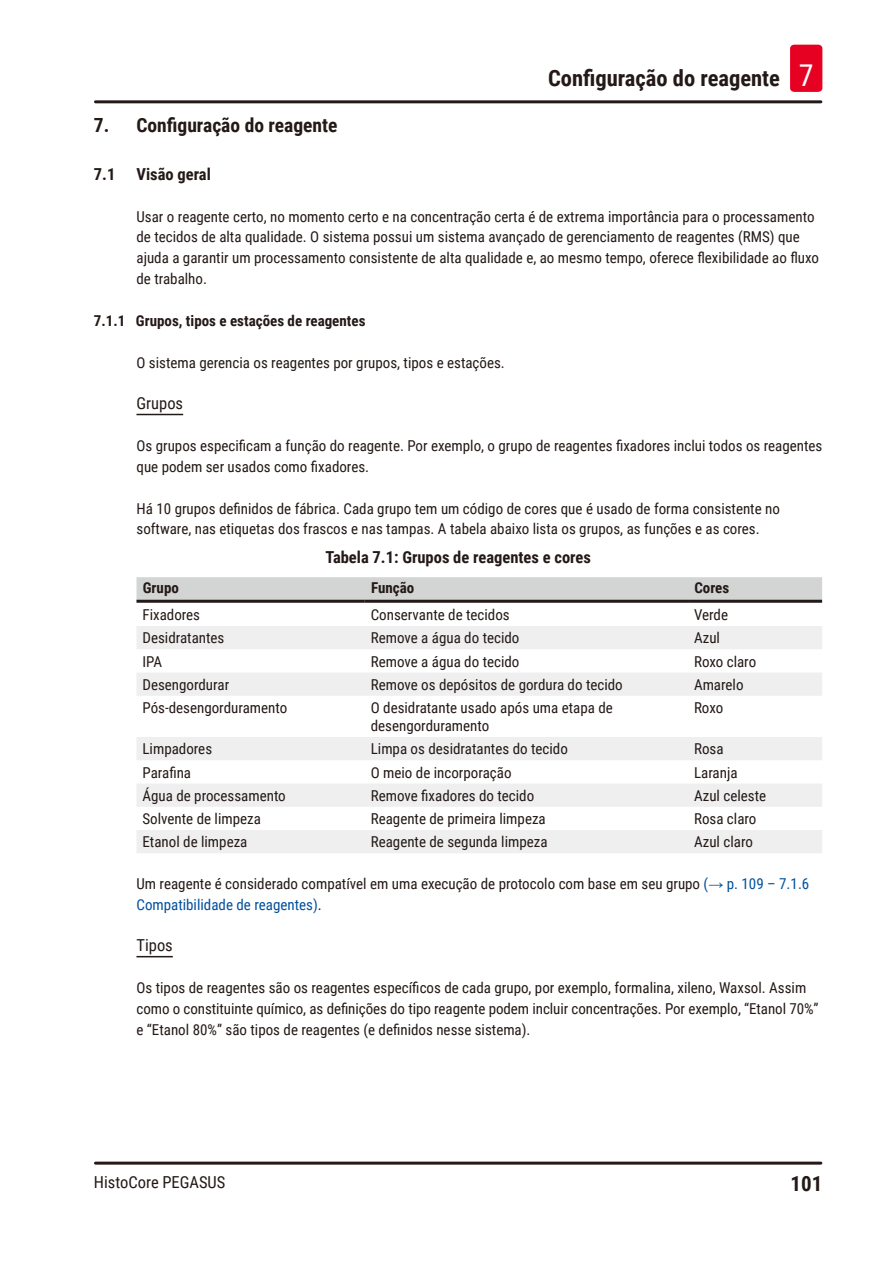
<style>
.page{position:relative;width:893px;height:1263px;background:#fff}
.page>*{position:absolute;margin:0;border:0;box-sizing:border-box;transform-origin:0 0}
.t1{font:700 22.5px "Roboto Condensed";color:#231916}
.t2{font:700 21px "Roboto Condensed";color:#231916}
.t3{font:700 19.5px "Roboto Condensed";color:#231916}
.Table_heading_center{font:700 16.5px "Roboto Condensed";color:#231916}
.I_Topic{font:16.5px "Roboto Condensed";color:#231916}
.Description_text{font:15px/20.9px "Roboto Condensed";color:#231916}
.Table_text{font:15px/18px "Roboto Condensed";color:#231916}
.Table_heading{font:700 15px "Roboto Condensed";color:#231916}
.s1{font-weight:400;font-size:30px;color:#fff}
.s2{color:#00509e}
.s3{font-family:"Arial";color:#00509e}
</style>
<div class="page">
<hr style="left:95px;top:100px;width:726px;height:3px;background:#231916">
<hr style="left:95px;top:1161px;width:726px;height:3px;background:#231916">
<div style="left:790px;top:45px;width:32px;height:47px;background:#e60021;border-radius:4px"></div>
<hr style="left:136px;top:414px;width:47px;height:1px;background:#231916">
<hr style="left:136px;top:956px;width:37px;height:1px;background:#231916">
<svg style="left:136px;top:577px;width:686px;height:23px;background:#d1d2d2"></svg>
<svg style="left:137px;top:626px;width:685px;height:227px;fill:#f2f2f3"></svg>
<hr style="left:136px;top:600px;width:229px;height:3px;background:#231916">
<hr style="left:365px;top:600px;width:323px;height:3px;background:#231916">
<hr style="left:688px;top:600px;width:134px;height:3px;background:#231916">
<h1 class="t1" style="left:548px;top:63px;width:267px">Configuração do reagente <span class="s1">7</span></h1>
<p class="t3" style="left:94px;top:111px;width:245px">7. Configuração do reagente</p>
<p class="Table_heading_center" style="left:94px;top:162px;width:23px">7.1</p>
<p class="Table_heading_center" style="left:136px;top:162px;width:76px">Visão geral</p>
<p class="Description_text" style="left:136px;top:205px;width:684px">Usar o reagente certo, no momento certo e na concentração certa é de extrema importância para o processamento de tecidos de alta qualidade. O sistema possui um sistema avançado de gerenciamento de reagentes (RMS) que ajuda a garantir um processamento consistente de alta qualidade e, ao mesmo tempo, oferece flexibilidade ao fluxo de trabalho.</p>
<p class="Table_heading" style="left:94px;top:310px;width:273px">7.1.1 Grupos, tipos e estações de reagentes</p>
<p class="Description_text" style="left:136px;top:351px;width:370px">O sistema gerencia os reagentes por grupos, tipos e estações.</p>
<p class="I_Topic" style="left:136px;top:392px;width:48px">Grupos</p>
<p class="Description_text" style="left:136px;top:435px;width:687px">Os grupos especificam a função do reagente. Por exemplo, o grupo de reagentes fixadores inclui todos os reagentes que podem ser usados como fixadores.</p>
<p class="Description_text" style="left:136px;top:497px;width:645px">Há 10 grupos definidos de fábrica. Cada grupo tem um código de cores que é usado de forma consistente no software, nas etiquetas dos frascos e nas tampas. A tabela abaixo lista os grupos, as funções e as cores.</p>
<p class="Table_heading_center" style="left:325px;top:545px;width:267px">Tabela 7.1: Grupos de reagentes e cores</p>
<p class="Table_heading" style="left:143px;top:577px;width:38px">Grupo</p>
<p class="Table_heading" style="left:371px;top:577px;width:45px">Função</p>
<p class="Table_heading" style="left:694px;top:577px;width:36px">Cores</p>
<p class="Table_text" style="left:142px;top:605px;width:59px">Fixadores</p>
<p class="Table_text" style="left:371px;top:605px;width:140px">Conservante de tecidos</p>
<p class="Table_text" style="left:694px;top:605px;width:35px">Verde</p>
<p class="Table_text" style="left:142px;top:628px;width:83px">Desidratantes</p>
<p class="Table_text" style="left:371px;top:628px;width:150px">Remove a água do tecido</p>
<p class="Table_text" style="left:694px;top:628px;width:27px">Azul</p>
<p class="Table_text" style="left:142px;top:652px;width:21px">IPA</p>
<p class="Table_text" style="left:371px;top:652px;width:150px">Remove a água do tecido</p>
<p class="Table_text" style="left:694px;top:652px;width:64px">Roxo claro</p>
<p class="Table_text" style="left:142px;top:675px;width:88px">Desengordurar</p>
<p class="Table_text" style="left:371px;top:675px;width:254px">Remove os depósitos de gordura do tecido</p>
<p class="Table_text" style="left:694px;top:675px;width:51px">Amarelo</p>
<p class="Table_text" style="left:142px;top:698px;width:146px">Pós-desengorduramento</p>
<p class="Table_text" style="left:371px;top:698px;width:244px">O desidratante usado após uma etapa de desengorduramento</p>
<p class="Table_text" style="left:694px;top:698px;width:31px">Roxo</p>
<p class="Table_text" style="left:142px;top:739px;width:71px">Limpadores</p>
<p class="Table_text" style="left:371px;top:739px;width:199px">Limpa os desidratantes do tecido</p>
<p class="Table_text" style="left:694px;top:739px;width:31px">Rosa</p>
<p class="Table_text" style="left:142px;top:763px;width:50px">Parafina</p>
<p class="Table_text" style="left:371px;top:763px;width:142px">O meio de incorporação</p>
<p class="Table_text" style="left:694px;top:763px;width:45px">Laranja</p>
<p class="Table_text" style="left:142px;top:786px;width:145px">Água de processamento</p>
<p class="Table_text" style="left:371px;top:786px;width:165px">Remove fixadores do tecido</p>
<p class="Table_text" style="left:694px;top:786px;width:74px">Azul celeste</p>
<p class="Table_text" style="left:142px;top:809px;width:120px">Solvente de limpeza</p>
<p class="Table_text" style="left:371px;top:809px;width:176px">Reagente de primeira limpeza</p>
<p class="Table_text" style="left:694px;top:809px;width:64px">Rosa claro</p>
<p class="Table_text" style="left:142px;top:832px;width:106px">Etanol de limpeza</p>
<p class="Table_text" style="left:371px;top:832px;width:178px">Reagente de segunda limpeza</p>
<p class="Table_text" style="left:694px;top:832px;width:60px">Azul claro</p>
<p class="Description_text" style="left:136px;top:872px;width:674px">Um reagente é considerado compatível em uma execução de protocolo com base em seu grupo <span class="s2">(</span><span class="s3">→</span> <span class="s2">p. 109 – 7.1.6<br>Compatibilidade de reagentes)</span>.</p>
<p class="I_Topic" style="left:136px;top:934px;width:38px">Tipos</p>
<p class="Description_text" style="left:136px;top:977px;width:683px">Os tipos de reagentes são os reagentes específicos de cada grupo, por exemplo, formalina, xileno, Waxsol. Assim como o constituinte químico, as definições do tipo reagente podem incluir concentrações. Por exemplo, “Etanol 70%” e “Etanol 80%” são tipos de reagentes (e definidos nesse sistema).</p>
<p class="I_Topic" style="left:94px;top:1170px;width:133px">HistoCore PEGASUS</p>
<h2 class="t2" style="left:790px;top:1169px;width:33px">101</h2>
</div>
